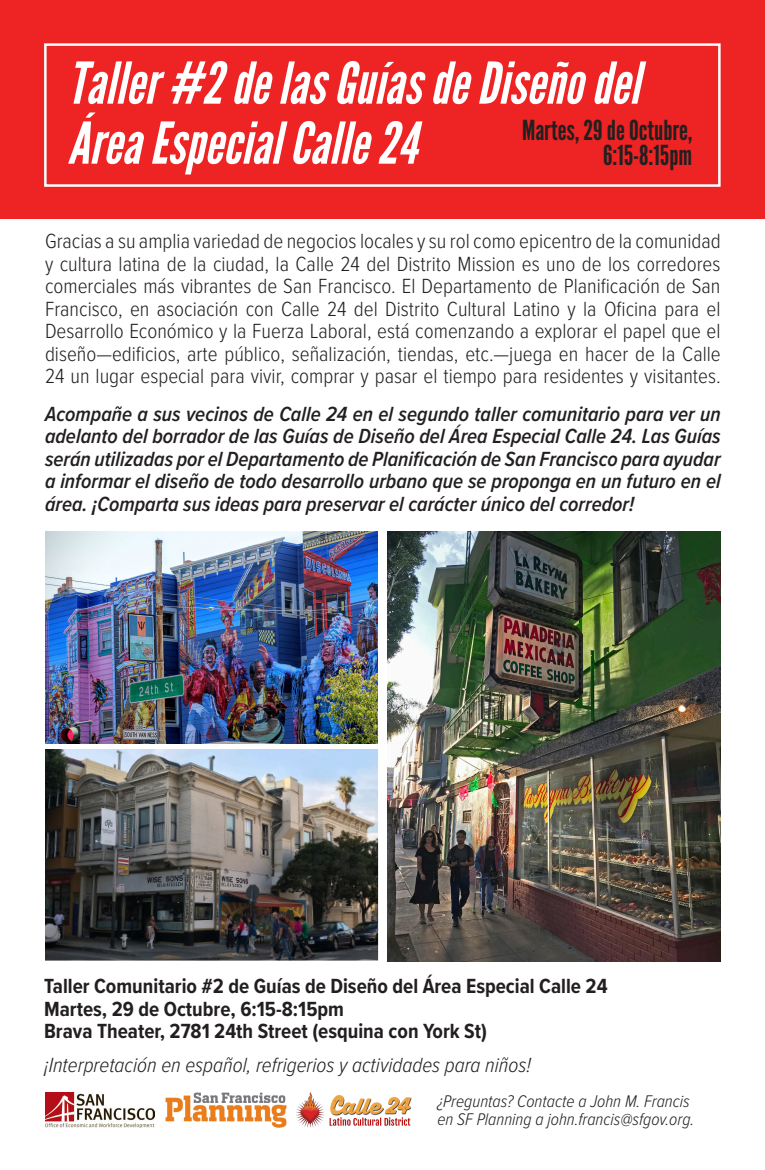
<style>
.page{position:relative;width:765px;height:1170px;background:#fff}
.page>*{position:absolute;margin:0;border:0;box-sizing:border-box;transform-origin:0 0}
.t1{font:italic 57.5px/60px "League Gothic";color:#fff}
.t2{font:27.5px/25px "League Gothic";color:#231f20;text-align:right}
.t3{font:300 21.25px/22.5px "Proxima Nova Cond";color:#231f20;text-align:justify}
.t4{font:italic 600 21.25px/22.5px "Proxima Nova Cond";color:#231f20;text-align:justify}
.t5{font:700 21.25px/22.5px "Proxima Nova Cond";color:#231f20}
.t6{font:italic 300 21.25px "Proxima Nova Cond";color:#231f20}
.t7{font:italic 300 17.5px/17.5px "Proxima Nova Cond";color:#231f20}
</style>
<div class="page">
<img style="left:45px;top:743px;width:396px;height:219px">
<div style="left:0;top:0;width:765px;height:219px;background:#ee2323"></div>
<div style="left:44px;top:43px;width:677px;height:144px;border:2px solid #fff"></div>
<img style="left:165px;top:1092px;width:122px;height:35px">
<img style="left:45px;top:1092px;width:109px;height:36px">
<img style="left:296px;top:1092px;width:116px;height:36px">
<img style="left:387px;top:532px;width:334px;height:429px">
<img style="left:45px;top:532px;width:333px;height:211px">
<p class="t1" style="left:68px;top:54px;width:574px">Taller #2 de las Guías de Diseño del<br>Área Especial Calle 24</p>
<p class="t2" style="left:522px;top:117px;width:172px">Martes, 29 de Octubre,<br>6:15-8:15pm</p>
<p class="t3" style="left:45px;top:229px;width:677px">Gracias a su amplia variedad de negocios locales y su rol como epicentro de la comunidad y cultura latina de la ciudad, la Calle 24 del Distrito Mission es uno de los corredores comerciales más vibrantes de San Francisco. El Departamento de Planificación de San Francisco, en asociación con Calle 24 del Distrito Cultural Latino y la Oficina para el Desarrollo Económico y la Fuerza Laboral, está comenzando a explorar el papel que el diseño—edificios, arte público, señalización, tiendas, etc.—juega en hacer de la Calle 24 un lugar especial para vivir, comprar y pasar el tiempo para residentes y visitantes.</p>
<p class="t4" style="left:45px;top:402px;width:677px">Acompañe a sus vecinos de Calle 24 en el segundo taller comunitario para ver un adelanto del borrador de las Guías de Diseño del Área Especial Calle 24. Las Guías serán utilizadas por el Departamento de Planificación de San Francisco para ayudar a informar el diseño de todo desarrollo urbano que se proponga en un futuro en el área. ¡Comparta sus ideas para preservar el carácter único del corredor!</p>
<p class="t5" style="left:44px;top:974px;width:565px">Taller Comunitario #2 de Guías de Diseño del Área Especial Calle 24<br>Martes, 29 de Octubre, 6:15-8:15pm</p>
<p class="t5" style="left:44px;top:1019px;width:444px">Brava Theater, 2781 24th Street (esquina con York St)</p>
<p class="t6" style="left:44px;top:1049px;width:488px">¡Interpretación en español, refrigerios y actividades para niños!</p>
<p class="t7" style="left:437px;top:1092px;width:258px">¿Preguntas? Contacte a John M. Francis en SF Planning a john.francis@sfgov.org.</p>
</div>
